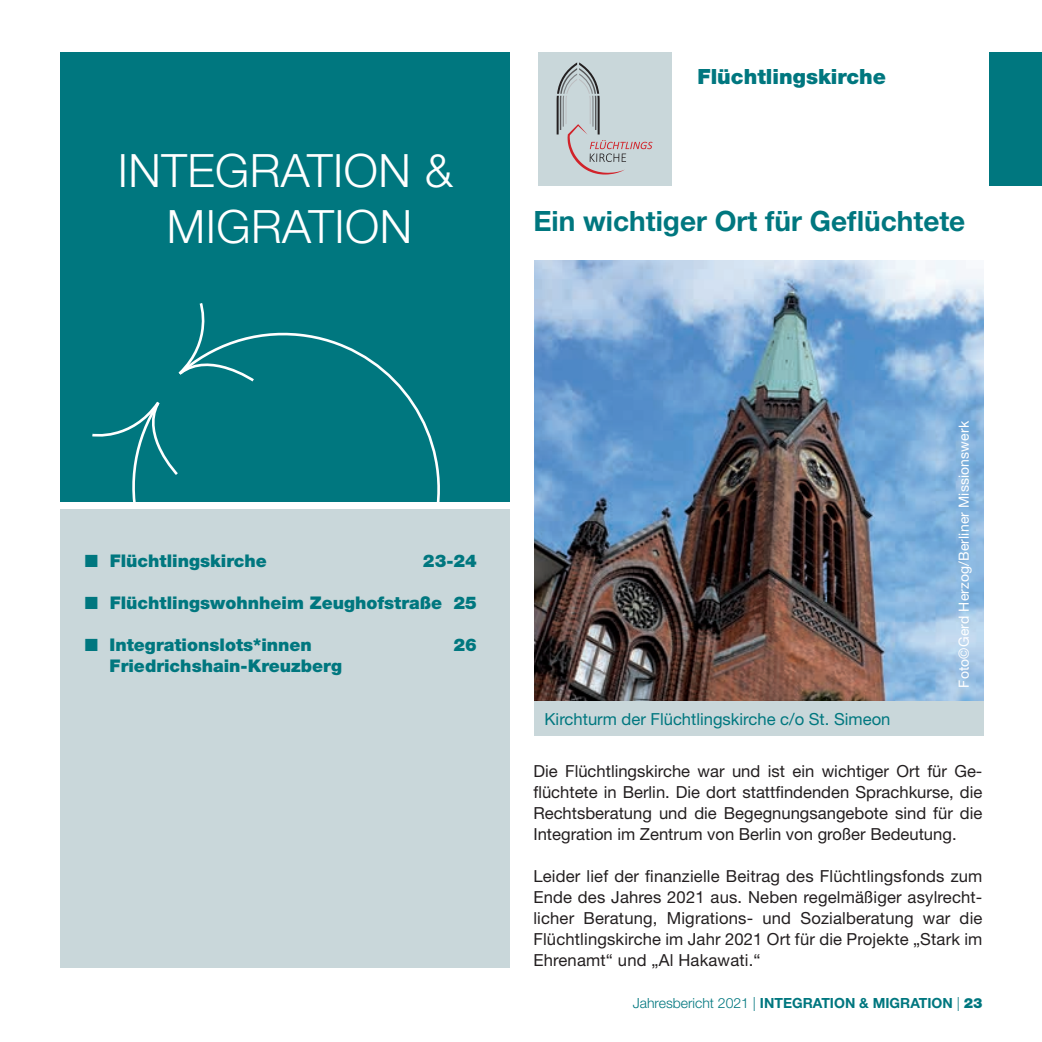
<style>
.page{position:relative;width:1042px;height:1042px;background:#fff}
.page>*{position:absolute;margin:0;border:0;box-sizing:border-box;transform-origin:0 0}
.t1{font:300 46.02px/56px "Helvetica Neue";letter-spacing:.01em;color:#fff;text-align:center}
.t2{font:700 28px "Helvetica Neue";color:#00777f}
.t3{font:900 21px "Helvetica Neue";color:#00777f}
.t4{font:900 17.5px "Helvetica Neue";color:#00777f}
.t5{font:16.62px/21px "Helvetica Neue";color:#231f20;text-align:justify}
.t6{font:16.62px "Helvetica Neue";color:#00777f}
.t7{font:700 14px "Helvetica Neue";color:#00777f}
.t8{font:14px "Helvetica Neue";letter-spacing:.01em;color:#fff}
.s1{font-weight:300}
.s2{font-weight:900}
</style>
<div class="page">
<div style="left:990px;top:52px;width:52px;height:134px;background:#00777f"></div>
<img style="left:535px;top:261px;width:448px;height:440px">
<div style="left:538px;top:52px;width:134px;height:134px;background:#c9d7da"></div>
<svg style="left:556px;top:62px;width:96px;height:113px"></svg>
<div style="left:60px;top:52px;width:449px;height:449px;background:#00777f"></div>
<svg style="left:256px;top:332px;width:184px;height:169px"></svg>
<svg style="left:92px;top:399px;width:240px;height:102px"></svg>
<svg style="left:178px;top:303px;width:78px;height:79px"></svg>
<div style="left:60px;top:508px;width:449px;height:459px;background:#c9d7da"></div>
<div style="left:535px;top:701px;width:448px;height:34px;background:#c9d7da"></div>
<h1 class="t1" style="left:118px;top:141px;width:336px">INTEGRATION &amp;<br>MIGRATION</h1>
<p class="t3" style="left:697px;top:64px;width:190px">Flüchtlingskirche</p>
<h2 class="t2" style="left:533px;top:204px;width:433px">Ein wichtiger Ort für Geflüchtete</h2>
<p class="t4" style="left:85px;top:550px;width:183px">■ Flüchtlingskirche</p>
<p class="t4" style="left:423px;top:550px;width:55px">23-24</p>
<p class="t4" style="left:85px;top:592px;width:393px">■ Flüchtlingswohnheim Zeughofstraße 25</p>
<p class="t4" style="left:85px;top:634px;width:229px">■ Integrationslots*innen</p>
<p class="t4" style="left:453px;top:634px;width:25px">26</p>
<p class="t4" style="left:110px;top:655px;width:234px">Friedrichshain-Kreuzberg</p>
<p class="t6" style="left:544px;top:709px;width:347px">Kirchturm der Flüchtlingskirche c/o St. Simeon</p>
<p class="t8" style="left:955px;top:687px;width:268px;rotate:-90deg">Foto©Gerd Herzog/Berliner Missionswerk</p>
<p class="t5" style="left:533px;top:760px;width:450px">Die Flüchtlingskirche war und ist ein wichtiger Ort für Ge&shy;flüchtete in Berlin. Die dort stattfindenden Sprachkurse, die Rechtsberatung und die Begegnungsangebote sind für die Integration im Zentrum von Berlin von großer Bedeutung.</p>
<p class="t5" style="left:533px;top:865px;width:450px">Leider lief der finanzielle Beitrag des Flüchtlingsfonds zum Ende des Jahres 2021 aus. Neben regelmäßiger asylrecht&shy;licher Beratung, Migrations- und Sozialberatung war die Flüchtlingskirche im Jahr 2021 Ort für die Projekte „Stark im Ehrenamt“ und „Al Hakawati.“</p>
<p class="t7" style="left:633px;top:994px;width:351px"><span class="s1">Jahresbericht 2021 |</span> INTEGRATION &amp; MIGRATION <span class="s1">|</span> <span class="s2">23</span></p>
</div>
